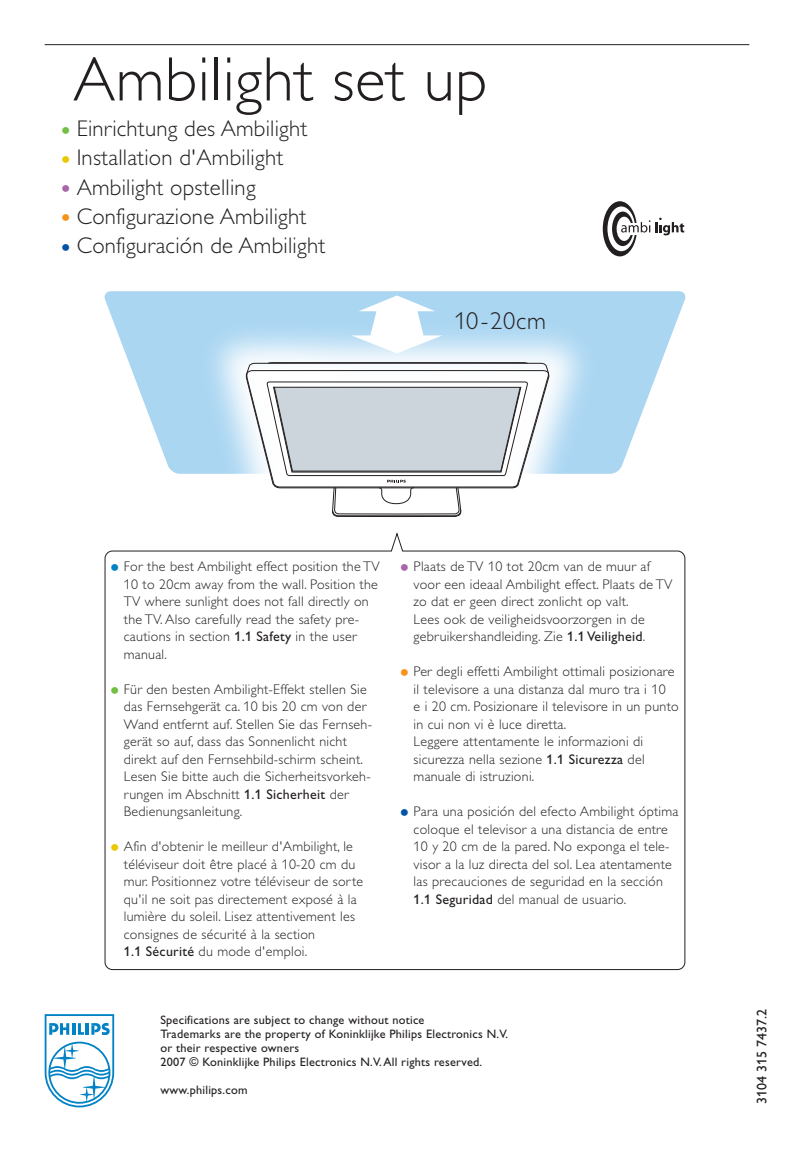
<style>
.page{position:relative;width:794px;height:1166px;background:#fff}
.page>*{position:absolute;margin:0;border:0;box-sizing:border-box;transform-origin:0 0}
.t1{font:300 63px "Gill Alt One";letter-spacing:.01em;color:#231f20}
.t2{font:300 28px "Gill Alt One";color:#71bf44}
.t3{font:300 28px "Gill Alt One";color:#eac802}
.t4{font:300 28px "Gill Alt One";color:#a966aa}
.t5{font:300 28px "Gill Alt One";color:#f7931d}
.t6{font:300 28px "Gill Alt One";color:#0154a6}
.t7{font:300 28px "Gill Alt One";color:#0082c5}
.t8{font:300 24.5px "Gill Alt One";letter-spacing:.03em;color:#231f20}
.t9{font:300 22.75px/29.2px "Gill Alt One";letter-spacing:.01em;color:#231f20}
.t10{font:300 14px/17.5px "Gill Alt One";letter-spacing:.02em;color:#231f20}
.t11{font:14px "Gill Alt One";color:#231f20}
.t12{font:12.25px/14px "Gill Alt One";letter-spacing:.02em;color:#231f20}
.s1{font-weight:400}
</style>
<div class="page">
<hr style="left:45px;top:44px;width:704px;height:1px;background:#231f20">
<svg style="left:104px;top:550px;width:581px;height:420px"></svg>
<svg style="left:104px;top:291px;width:582px;height:156px"></svg>
<svg style="left:603px;top:201px;width:34px;height:55px"></svg>
<svg style="left:607px;top:206px;width:28px;height:45px"></svg>
<div style="left:612px;top:212px;width:21px;height:34px;background:#231f20;border-radius:50%"></div>
<div style="left:616px;top:217px;width:15px;height:24px;background:#fff;border-radius:50%"></div>
<svg style="left:621px;top:218px;width:63px;height:17px"></svg>
<svg style="left:45px;top:1014px;width:69px;height:93px"></svg>
<img style="left:161px;top:291px;width:474px;height:279px">
<svg style="left:244px;top:362px;width:307px;height:174px"></svg>
<svg style="left:351px;top:295px;width:91px;height:58px"></svg>
<h1 class="t1" style="left:73px;top:44px;width:416px">Ambilight set up</h1>
<h3 class="t9" style="left:77px;top:114px;width:250px">Einrichtung des Ambilight<br>Installation d'Ambilight<br>Ambilight opstelling<br>Configurazione Ambilight<br>Configuración de Ambilight</h3>
<h2 class="t2" style="left:59px;top:114px;width:15px">•</h2>
<h2 class="t3" style="left:59px;top:144px;width:15px">•</h2>
<h2 class="t4" style="left:59px;top:173px;width:15px">•</h2>
<h2 class="t5" style="left:59px;top:202px;width:15px">•</h2>
<h2 class="t6" style="left:59px;top:231px;width:15px">•</h2>
<h3 class="t8" style="left:454px;top:307px;width:93px">10-20cm</h3>
<p class="t10" style="left:124px;top:558px;width:257px">For the best Ambilight effect position the TV 10 to 20cm away from the wall. Position the TV where sunlight does not fall directly on the TV. Also carefully read the safety pre&shy;cautions in section <span class="s1">1.1 Safety</span> in the user manual.</p>
<p class="t10" style="left:124px;top:680px;width:250px">Für den besten Ambilight-Effekt stellen Sie das Fernsehgerät ca. 10 bis 20 cm von der Wand entfernt auf. Stellen Sie das Fernseh&shy;gerät so auf, dass das Sonnenlicht nicht direkt auf den Fernsehbild-schirm scheint.<br>Lesen Sie bitte auch die Sicherheitsvorkeh&shy;rungen im Abschnitt <span class="s1">1.1 Sicherheit</span> der Bedienungsanleitung.</p>
<p class="t10" style="left:124px;top:838px;width:241px">Afin d'obtenir le meilleur d'Ambilight, le téléviseur doit être placé à 10-20 cm du mur. Positionnez votre téléviseur de sorte qu'il ne soit pas directement exposé à la lumière du soleil. Lisez attentivement les consignes de sécurité à la section<br><span class="s1">1.1 Sécurité</span> du mode d'emploi.</p>
<h2 class="t7" style="left:108px;top:552px;width:15px">•</h2>
<h2 class="t2" style="left:108px;top:675px;width:15px">•</h2>
<h2 class="t3" style="left:108px;top:832px;width:15px">•</h2>
<p class="t10" style="left:413px;top:558px;width:260px">Plaats de TV 10 tot 20cm van de muur af voor een ideaal Ambilight effect. Plaats de TV zo dat er geen direct zonlicht op valt.<br>Lees ook de veiligheidsvoorzorgen in de gebruikershandleiding. Zie <span class="s1">1.1 Veiligheid</span>.</p>
<p class="t10" style="left:413px;top:663px;width:267px">Per degli effetti Ambilight ottimali posizionare il televisore a una distanza dal muro tra i 10<br>e i 20 cm. Posizionare il televisore in un punto in cui non vi è luce diretta.<br>Leggere attentamente le informazioni di sicurezza nella sezione <span class="s1">1.1 Sicurezza</span> del manuale di istruzioni.</p>
<p class="t10" style="left:413px;top:803px;width:266px">Para una posición del efecto Ambilight óptima coloque el televisor a una distancia de entre 10 y 20 cm de la pared. No exponga el tele&shy;visor a la luz directa del sol. Lea atentamente las precauciones de seguridad en la sección <span class="s1">1.1 Seguridad</span> del manual de usuario.</p>
<h2 class="t4" style="left:397px;top:552px;width:15px">•</h2>
<h2 class="t5" style="left:397px;top:657px;width:15px">•</h2>
<h2 class="t6" style="left:397px;top:797px;width:15px">•</h2>
<p class="t12" style="left:160px;top:1013px;width:349px">Specifications are subject to change without notice<br>Trademarks are the property of Koninklijke Philips Electronics N.V. or their respective owners<br>2007 © Koninklijke Philips Electronics N.V. All rights reserved.</p>
<p class="t12" style="left:160px;top:1083px;width:89px">www.philips.com</p>
<p class="t11" style="left:753px;top:1104px;width:96px;rotate:-90deg">3104 315 7437.2</p>
</div>
